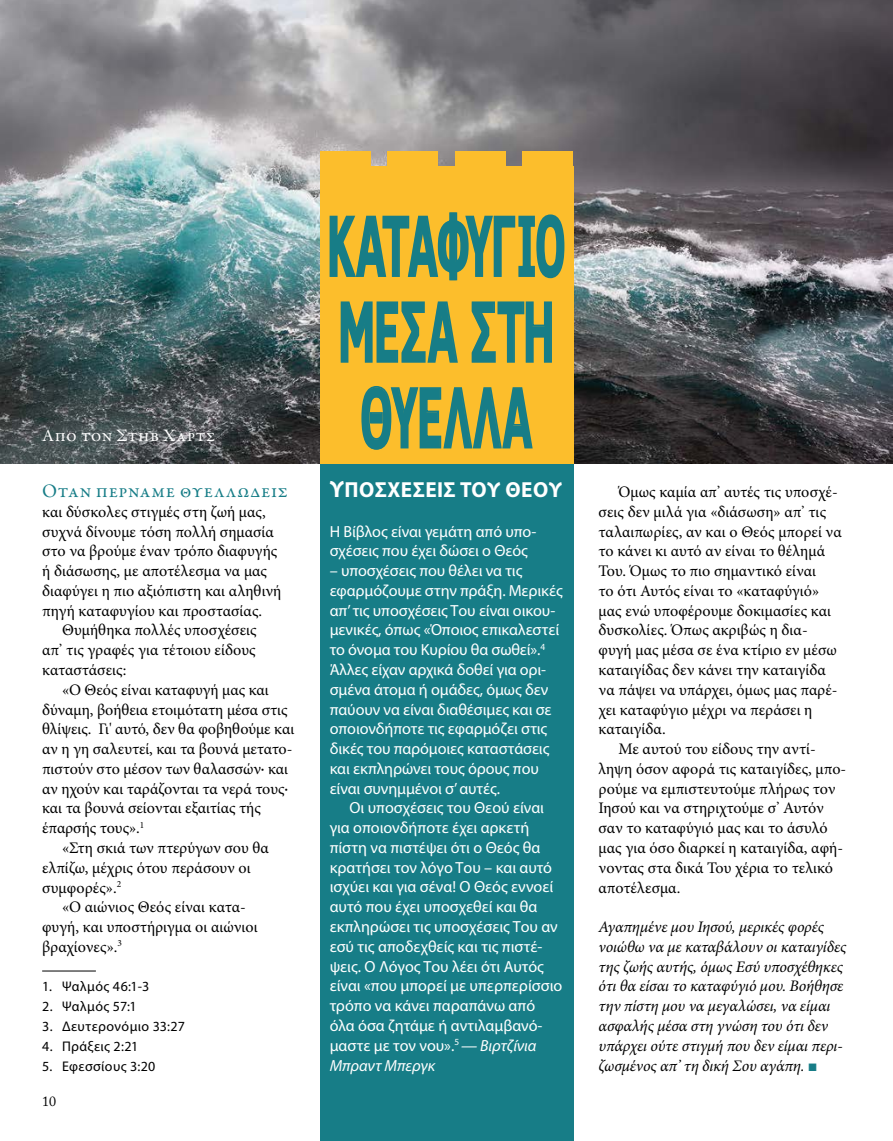
<style>
.page{position:relative;width:893px;height:1141px;background:#fff}
.page>*{position:absolute;margin:0;border:0;box-sizing:border-box;transform-origin:0 0}
.t1{font:700 88.02px/85.8px "Clear Sans";letter-spacing:-.01em;color:#177d87;scale:.51 1}
.t2{font:700 21.88px "Myriad Pro";letter-spacing:.02em;color:#fff}
.t3{font:19.25px "Garamond Premr Pro";letter-spacing:.03em;color:#177d87}
.t4{font:17.5px "Garamond Premr Pro";letter-spacing:.035em;color:#fff}
.t5{font:16.1px "Minion Pro";color:#000}
.t6{font:16.1px/19.8px "Myriad Pro";letter-spacing:-.005em;color:#fff}
.t7{font:italic 16.1px/19.8px "Minion Pro";letter-spacing:-.01em;color:#000}
.t8{font:14px "Myriad Pro";letter-spacing:.025em;color:#000}
.t9{font:14px "Adobe Caslon Pro";color:#000}
.s1{font-size:23.62px}
.s2{font-style:italic}
.s3{font-family:"Arial";color:#177d87}
</style>
<div class="page">
<div style="left:320px;top:447px;width:253px;height:694px;background:#177d87"></div>
<img style="left:0;top:0;width:893px;height:464px">
<div style="left:320px;top:166px;width:253px;height:298px;background:#fcbe2c"></div>
<div style="left:320px;top:151px;width:51px;height:20px;background:#fcbe2c"></div>
<div style="left:522px;top:151px;width:51px;height:20px;background:#fcbe2c"></div>
<div style="left:387px;top:151px;width:51px;height:20px;background:#fcbe2c"></div>
<div style="left:455px;top:151px;width:50px;height:20px;background:#fcbe2c"></div>
<svg style="left:329px;top:212px;width:236px;height:69px"></svg>
<svg style="left:340px;top:301px;width:118px;height:62px"></svg>
<svg style="left:471px;top:301px;width:81px;height:62px"></svg>
<svg style="left:361px;top:386px;width:172px;height:64px"></svg>
<hr style="left:42px;top:971px;width:54px;height:1px;background:#000">
<p class="t4" style="left:42px;top:425px;width:175px">Από τον Στηβ Χαρτς</p>
<p class="t3" style="left:42px;top:479px;width:247px">Όταν περνάμε θυελλώδεις</p>
<p class="t5" style="left:42px;top:501px;width:225px">και δύσκολες στιγμές στη ζωή μας,</p>
<p class="t5" style="left:42px;top:521px;width:233px">συχνά δίνουμε τόση πολλή σημασία</p>
<p class="t5" style="left:42px;top:540px;width:237px">στο να βρούμε έναν τρόπο διαφυγής</p>
<p class="t5" style="left:42px;top:560px;width:226px">ή διάσωσης, με αποτέλεσμα να μας</p>
<p class="t5" style="left:42px;top:580px;width:241px">διαφύγει η πιο αξιόπιστη και αληθινή</p>
<p class="t5" style="left:42px;top:600px;width:222px">πηγή καταφυγίου και προστασίας.</p>
<p class="t5" style="left:62px;top:619px;width:196px">Θυμήθηκα πολλές υποσχέσεις</p>
<p class="t5" style="left:42px;top:639px;width:215px">απ’ τις γραφές για τέτοιου είδους</p>
<p class="t5" style="left:42px;top:659px;width:86px">καταστάσεις:</p>
<p class="t5" style="left:62px;top:679px;width:208px">«Ο Θεός είναι καταφυγή μας και</p>
<p class="t5" style="left:42px;top:699px;width:247px">δύναμη, βοήθεια ετοιμότατη μέσα στις</p>
<p class="t5" style="left:42px;top:718px;width:254px">θλίψεις. Γι' αυτό, δεν θα φοβηθούμε και</p>
<p class="t5" style="left:42px;top:738px;width:252px">αν η γη σαλευτεί, και τα βουνά μετατο-</p>
<p class="t5" style="left:42px;top:758px;width:248px">πιστούν στο μέσον των θαλασσών· και</p>
<p class="t5" style="left:42px;top:778px;width:248px">αν ηχούν και ταράζονται τα νερά τους·</p>
<p class="t5" style="left:42px;top:797px;width:220px">και τα βουνά σείονται εξαιτίας τής</p>
<p class="t5" style="left:42px;top:817px;width:104px">έπαρσής τους».<sup>1</sup></p>
<p class="t5" style="left:62px;top:837px;width:209px">«Στη σκιά των πτερύγων σου θα</p>
<p class="t5" style="left:42px;top:857px;width:210px">ελπίζω, μέχρις ότου περάσουν οι</p>
<p class="t5" style="left:42px;top:877px;width:81px">συμφορές».<sup>2</sup></p>
<p class="t5" style="left:62px;top:896px;width:185px">«Ο αιώνιος Θεός είναι κατα-</p>
<p class="t5" style="left:42px;top:916px;width:217px">φυγή, και υποστήριγμα οι αιώνιοι</p>
<p class="t5" style="left:42px;top:936px;width:81px">βραχίονες».<sup>3</sup></p>
<p class="t8" style="left:42px;top:978px;width:109px">1. Ψαλμός 46:1-3</p>
<p class="t8" style="left:42px;top:998px;width:96px">2. Ψαλμός 57:1</p>
<p class="t8" style="left:42px;top:1018px;width:144px">3. Δευτερονόμιο 33:27</p>
<p class="t8" style="left:42px;top:1037px;width:98px">4. Πράξεις 2:21</p>
<p class="t8" style="left:42px;top:1057px;width:115px">5. Εφεσσίους 3:20</p>
<p class="t9" style="left:42px;top:1093px;width:15px">10</p>
<h1 class="t1" style="left:327px;top:199px;width:469px">ΚΑΤΑΦΥΓΙΟ<br>ΜΕΣΑ ΣΤΗ</h1>
<h1 class="t1" style="left:360px;top:371px;width:338px">ΘΥΕΛΛΑ</h1>
<h2 class="t2" style="left:330px;top:475px;width:234px"><span class="s1">Υ</span>ΠΟΣΧΕΣΕΙΣ ΤΟΥ ΘΕΟΥ</h2>
<p class="t6" style="left:330px;top:521px;width:208px">Η Βίβλος είναι γεμάτη από υπο&shy;σχέσεις που έχει δώσει ο Θεός</p>
<p class="t6" style="left:330px;top:561px;width:235px">– υποσχέσεις που θέλει να τις εφαρμόζουμε στην πράξη. Μερικές απ’ τις υποσχέσεις Του είναι οικου&shy;μενικές, όπως «Όποιος επικαλεστεί το όνομα του Κυρίου θα σωθεί».<sup>4<br></sup>Άλλες είχαν αρχικά δοθεί για ορι&shy;σμένα άτομα ή ομάδες, όμως δεν παύουν να είναι διαθέσιμες και σε οποιονδήποτε τις εφαρμόζει στις δικές του παρόμοιες καταστάσεις και εκπληρώνει τους όρους που είναι συνημμένοι σ’ αυτές.</p>
<p class="t6" style="left:330px;top:798px;width:234px;text-indent:20px">Οι υποσχέσεις του Θεού είναι για οποιονδήποτε έχει αρκετή πίστη να πιστέψει ότι ο Θεός θα κρατήσει τον λόγο Του – και αυτό ισχύει και για σένα! Ο Θεός εννοεί αυτό που έχει υποσχεθεί και θα εκπληρώσει τις υποσχέσεις Του αν εσύ τις αποδεχθείς και τις πιστέ&shy;ψεις. Ο Λόγος Του λέει ότι Αυτός είναι «που μπορεί με υπερπερίσσιο τρόπο να κάνει παραπάνω από όλα όσα ζητάμε ή αντιλαμβανό&shy;μαστε με τον νου».<sup>5</sup> <span class="s2">— Βιρτζίνια<br>Μπραντ Μπεργκ</span></p>
<p class="t5" style="left:618px;top:481px;width:221px">Όμως καμία απ’ αυτές τις υποσχέ-</p>
<p class="t5" style="left:598px;top:501px;width:229px">σεις δεν μιλά για «διάσωση» απ’ τις</p>
<p class="t5" style="left:598px;top:521px;width:245px">ταλαιπωρίες, αν και ο Θεός μπορεί να</p>
<p class="t5" style="left:598px;top:540px;width:228px">το κάνει κι αυτό αν είναι το θέλημά</p>
<p class="t5" style="left:598px;top:560px;width:219px">Του. Όμως το πιο σημαντικό είναι</p>
<p class="t5" style="left:598px;top:580px;width:222px">το ότι Αυτός είναι το «καταφύγιό»</p>
<p class="t5" style="left:598px;top:600px;width:234px">μας ενώ υποφέρουμε δοκιμασίες και</p>
<p class="t5" style="left:598px;top:619px;width:211px">δυσκολίες. Όπως ακριβώς η δια-</p>
<p class="t5" style="left:598px;top:639px;width:240px">φυγή μας μέσα σε ένα κτίριο εν μέσω</p>
<p class="t5" style="left:598px;top:659px;width:229px">καταιγίδας δεν κάνει την καταιγίδα</p>
<p class="t5" style="left:598px;top:679px;width:241px">να πάψει να υπάρχει, όμως μας παρέ-</p>
<p class="t5" style="left:598px;top:699px;width:215px">χει καταφύγιο μέχρι να περάσει η</p>
<p class="t5" style="left:598px;top:718px;width:69px">καταιγίδα.</p>
<p class="t5" style="left:618px;top:738px;width:199px">Με αυτού του είδους την αντί-</p>
<p class="t5" style="left:598px;top:758px;width:249px">ληψη όσον αφορά τις καταιγίδες, μπο-</p>
<p class="t5" style="left:598px;top:778px;width:239px">ρούμε να εμπιστευτούμε πλήρως τον</p>
<p class="t5" style="left:598px;top:797px;width:227px">Ιησού και να στηριχτούμε σ’ Αυτόν</p>
<p class="t5" style="left:598px;top:817px;width:231px">σαν το καταφύγιό μας και το άσυλό</p>
<p class="t5" style="left:598px;top:837px;width:246px">μας για όσο διαρκεί η καταιγίδα, αφή-</p>
<p class="t5" style="left:598px;top:857px;width:236px">νοντας στα δικά Του χέρια το τελικό</p>
<p class="t5" style="left:598px;top:877px;width:83px">αποτέλεσμα.</p>
<p class="t7" style="left:598px;top:917px;width:249px">Αγαπημένε μου Ιησού, μερικές φορές νοιώθω να με καταβάλουν οι καταιγίδες της ζωής αυτής, όμως Εσύ υποσχέθηκες ότι θα είσαι το καταφύγιό μου. Βοήθησε την πίστη μου να μεγαλώσει, να είμαι ασφαλής μέσα στη γνώση του ότι δεν υπάρχει ούτε στιγμή που δεν είμαι περι&shy;ζωσμένος απ’ τη δική Σου αγάπη. <span class="s3">■</span></p>
</div>
